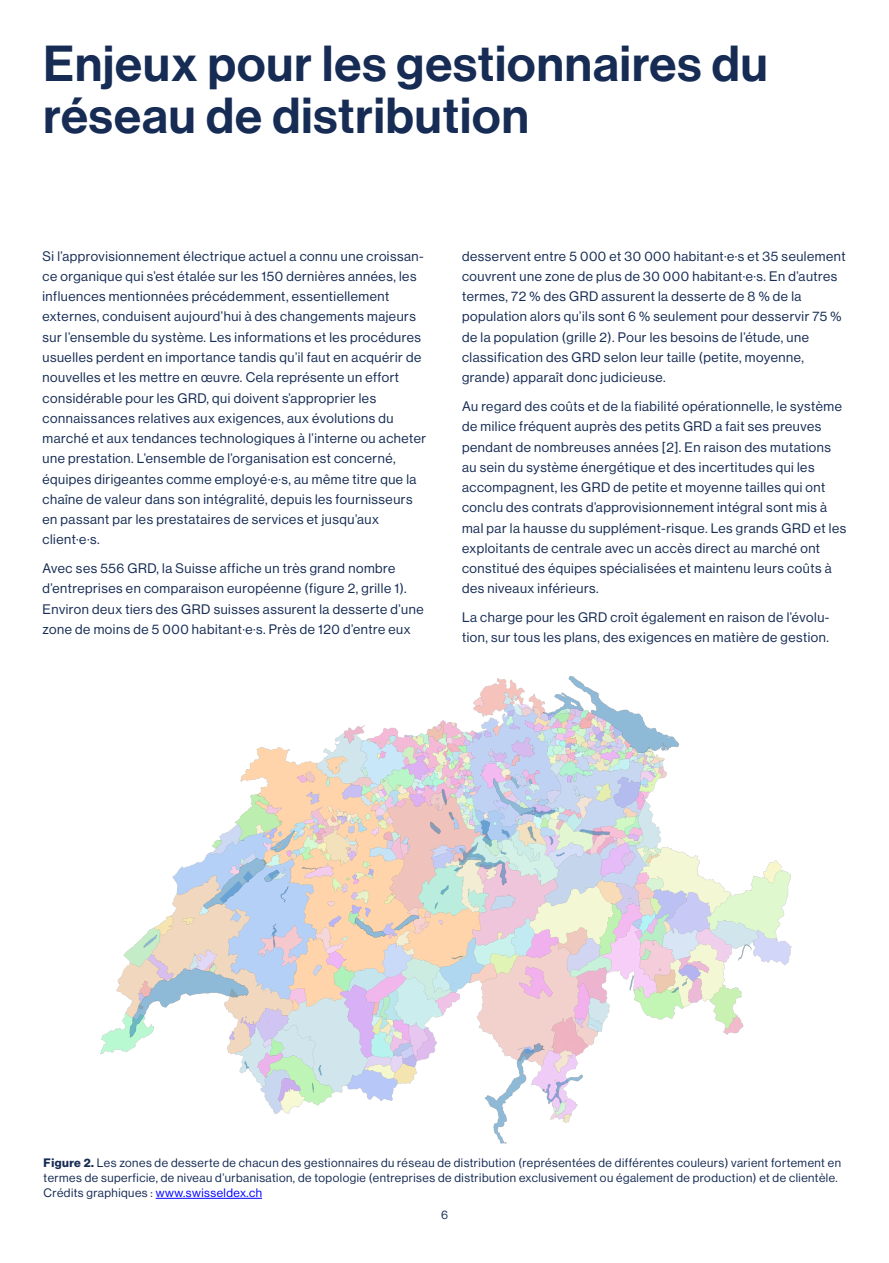
<style>
.page{position:relative;width:889px;height:1263px;background:#fff}
.page>*{position:absolute;margin:0;border:0;box-sizing:border-box;transform-origin:0 0}
.t1{font:49.5px/52.5px "N Haas Grotesk DS Pro 65 Md";letter-spacing:.02em;color:#162c54}
.t2{font:13.5px/20.2px "N Haas Grotesk DS Pro 55 Rg";letter-spacing:.04em;color:#162c54}
.t3{font:12px/15px "N Haas Grotesk DS Pro 55 Rg";letter-spacing:.04em;color:#162c54}
.s1{font-family:"N Haas Grotesk DS Pro 75 Bd"}
.s2{color:#00f}
</style>
<div class="page">
<img style="left:100px;top:676px;width:691px;height:468px">
<hr style="left:156px;top:1198px;width:106px;height:1px;background:#00f">
<h1 class="t1" style="left:43px;top:38px;width:726px">Enjeux pour les gestionnaires du réseau de distribution</h1>
<p class="t2" style="left:43px;top:246px;width:385px">Si l’approvisionnement électrique actuel a connu une croissan&shy;ce organique qui s’est étalée sur les 150 dernières années, les influences mentionnées précédemment, essentiellement externes, conduisent aujourd’hui à des changements majeurs sur l’ensemble du système. Les informations et les procédures usuelles perdent en importance tandis qu’il faut en acquérir de nouvelles et les mettre en œuvre. Cela représente un effort considérable pour les GRD, qui doivent s’approprier les connaissances relatives aux exigences, aux évolutions du marché et aux tendances technologiques à l’interne ou acheter une prestation. L’ensemble de l’organisation est concerné, équipes dirigeantes comme employé·e·s, au même titre que la chaîne de valeur dans son intégralité, depuis les fournisseurs en passant par les prestataires de services et jusqu’aux client·e·s.</p>
<p class="t2" style="left:43px;top:558px;width:383px">Avec ses 556 GRD, la Suisse affiche un très grand nombre d’entreprises en comparaison européenne (figure 2, grille 1).<br>Environ deux tiers des GRD suisses assurent la desserte d’une zone de moins de 5 000 habitant·e·s. Près de 120 d’entre eux</p>
<p class="t2" style="left:462px;top:246px;width:385px">desservent entre 5 000 et 30 000 habitant·e·s et 35 seulement couvrent une zone de plus de 30 000 habitant·e·s. En d’autres termes, 72 % des GRD assurent la desserte de 8 % de la population alors qu’ils sont 6 % seulement pour desservir 75 % de la population (grille 2). Pour les besoins de l’étude, une classification des GRD selon leur taille (petite, moyenne, grande) apparaît donc judicieuse.</p>
<p class="t2" style="left:462px;top:396px;width:386px">Au regard des coûts et de la fiabilité opérationnelle, le système de milice fréquent auprès des petits GRD a fait ses preuves pendant de nombreuses années [2]. En raison des mutations au sein du système énergétique et des incertitudes qui les accompagnent, les GRD de petite et moyenne tailles qui ont conclu des contrats d’approvisionnement intégral sont mis à mal par la hausse du supplément-risque. Les grands GRD et les exploitants de centrale avec un accès direct au marché ont constitué des équipes spécialisées et maintenu leurs coûts à des niveaux inférieurs.</p>
<p class="t2" style="left:462px;top:607px;width:369px">La charge pour les GRD croît également en raison de l’évolu&shy;tion, sur tous les plans, des exigences en matière de gestion.</p>
<p class="t3" style="left:44px;top:1155px;width:799px"><span class="s1">Figure 2.</span> Les zones de desserte de chacun des gestionnaires du réseau de distribution (représentées de différentes couleurs) varient fortement en termes de superficie, de niveau d’urbanisation, de topologie (entreprises de distribution exclusivement ou également de production) et de clientèle.<br>Crédits graphiques : <span class="s2">www.swisseldex.ch</span></p>
<p class="t3" style="left:441px;top:1208px;width:8px">6</p>
</div>
